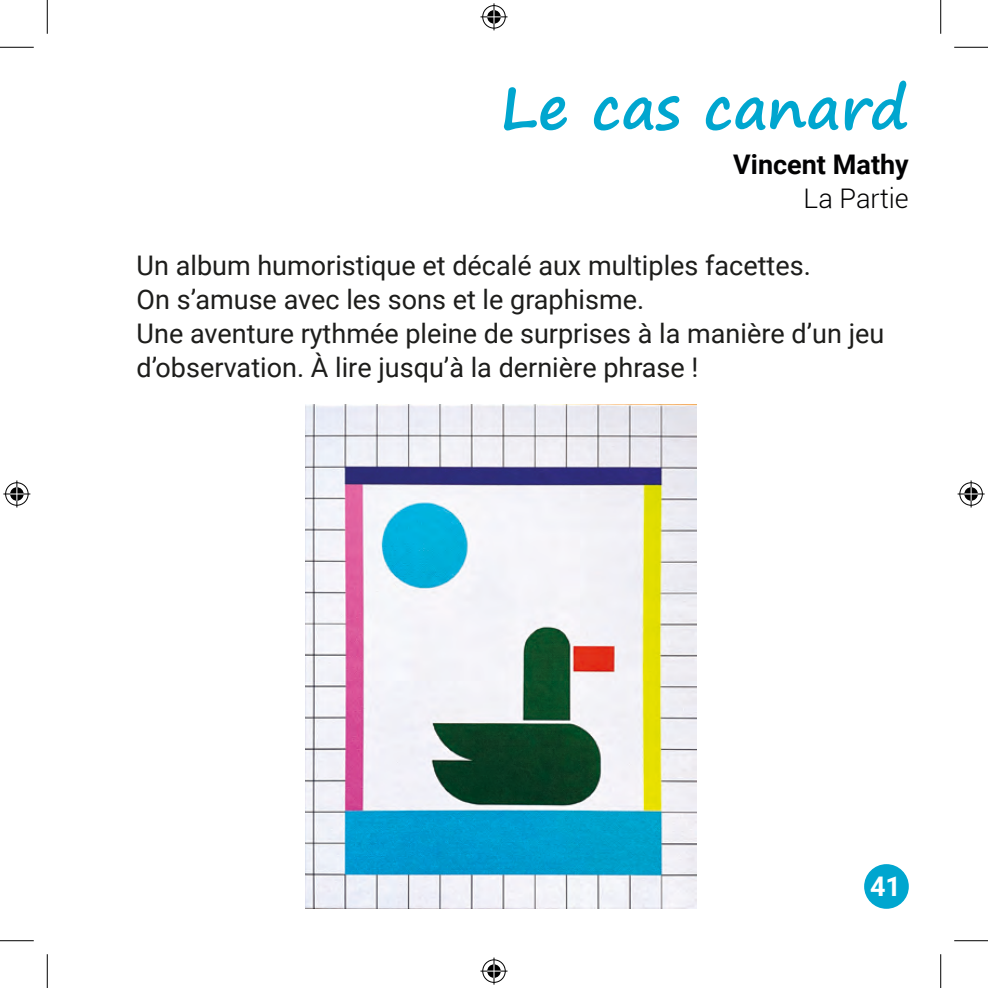
<style>
.page{position:relative;width:988px;height:988px;background:#fff}
.page>*{position:absolute;margin:0;border:0;box-sizing:border-box;transform-origin:0 0}
.t1{font:700 58.5px "Segoe Print";color:#00a6cf}
.t2{font:27px/33.8px "Roboto";color:#1d1d1b}
.t3{font:700 27px "Roboto";color:#020203}
.t4{font:300 27px "Roboto";color:#020203}
.t5{font:700 27px "Roboto";color:#fff}
</style>
<div class="page">
<div style="left:864px;top:864px;width:44px;height:44px;background:#00a6cf;border-radius:50%"></div>
<img style="left:306px;top:404px;width:390px;height:504px">
<hr style="left:0;top:47px;width:34px;height:1px;background:#000">
<hr style="left:954px;top:47px;width:33px;height:1px;background:#000">
<hr style="left:0;top:940px;width:34px;height:1px;background:#000">
<hr style="left:954px;top:940px;width:33px;height:1px;background:#000">
<hr style="left:47px;top:0;width:1px;height:34px;background:#000">
<hr style="left:47px;top:954px;width:1px;height:33px;background:#000">
<hr style="left:940px;top:0;width:1px;height:34px;background:#000">
<hr style="left:940px;top:954px;width:1px;height:33px;background:#000">
<svg style="left:480px;top:3px;width:27px;height:27px"></svg>
<svg style="left:480px;top:957px;width:27px;height:27px"></svg>
<svg style="left:3px;top:480px;width:27px;height:27px"></svg>
<svg style="left:957px;top:480px;width:27px;height:27px"></svg>
<h1 class="t1" style="left:500px;top:55px;width:410px">Le cas canard</h1>
<p class="t3" style="left:733px;top:145px;width:177px">Vincent Mathy</p>
<p class="t4" style="left:803px;top:179px;width:107px">La Partie</p>
<p class="t2" style="left:137px;top:248px;width:749px">Un album humoristique et décalé aux multiples facettes.<br>On s’amuse avec les sons et le graphisme.<br>Une aventure rythmée pleine de surprises à la manière d’un jeu d’observation. À lire jusqu’à la dernière phrase !</p>
<p class="t5" style="left:870px;top:867px;width:32px">41</p>
</div>
